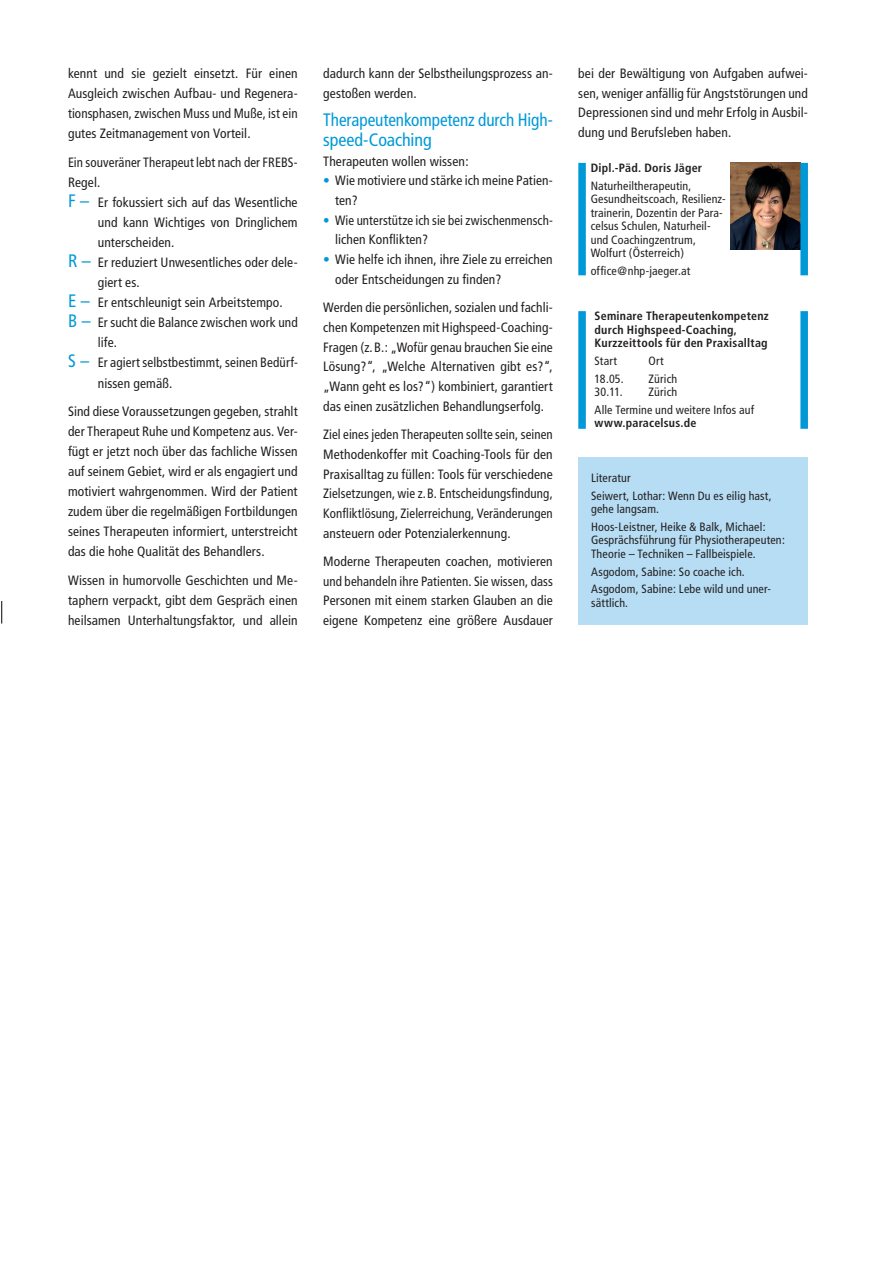
<style>
.page{position:relative;width:893px;height:1263px;background:#fff}
.page>*{position:absolute;margin:0;border:0;box-sizing:border-box;transform-origin:0 0}
.t1{font:condensed 18px/19.8px "Frutiger";letter-spacing:-.005em;color:#0099d8;scale:.95 1}
.t2{font:condensed 13.5px/20.1px "Frutiger";letter-spacing:.01em;color:#231f20;text-align:justify}
.t3{font:condensed 13.5px/19.8px "Frutiger";letter-spacing:.01em;color:#231f20;scale:.96 1}
.t4{font:condensed 12px/13.5px "Frutiger";letter-spacing:.01em;color:#231f20}
.t5{font:700 condensed 12px/13.5px "Frutiger";letter-spacing:.015em;color:#231f20}
.s1{font-size:18px;color:#0099d8}
.s2{color:#0099d8}
</style>
<div class="page">
<svg style="left:1px;top:601px;width:1px;height:22px"></svg>
<img style="left:730px;top:163px;width:70px;height:86px">
<div style="left:578px;top:163px;width:8px;height:112px;background:#0099d8"></div>
<div style="left:800px;top:163px;width:8px;height:112px;background:#0099d8"></div>
<div style="left:578px;top:457px;width:230px;height:168px;background:#b6ddf3"></div>
<div style="left:578px;top:311px;width:8px;height:118px;background:#0099d8"></div>
<div style="left:800px;top:311px;width:8px;height:118px;background:#0099d8"></div>
<p class="t2" style="left:68px;top:64px;width:231px">kennt und sie gezielt einsetzt. Für einen Ausgleich zwischen Aufbau- und Regenera&shy;tionsphasen, zwischen Muss und Muße, ist ein gutes Zeitmanagement von Vorteil.</p>
<p class="t3" style="left:68px;top:152px;width:241px">Ein souveräner Therapeut lebt nach der FREBS-</p>
<p class="t2" style="left:68px;top:172px;width:34px">Regel.</p>
<p class="t2" style="left:68px;top:192px;width:231px"><span class="s1">F –</span> Er fokussiert sich auf das Wesentliche</p>
<p class="t2" style="left:98px;top:212px;width:201px">und kann Wichtiges von Dringlichem</p>
<p class="t2" style="left:98px;top:232px;width:78px">unterscheiden.</p>
<p class="t2" style="left:68px;top:253px;width:231px"><span class="s1">R –</span> Er reduziert Unwesentliches oder dele-</p>
<p class="t2" style="left:98px;top:273px;width:44px">giert es.</p>
<p class="t2" style="left:68px;top:293px;width:216px"><span class="s1">E –</span> Er entschleunigt sein Arbeitstempo.</p>
<p class="t2" style="left:68px;top:313px;width:231px"><span class="s1">B –</span> Er sucht die Balance zwischen work und</p>
<p class="t2" style="left:98px;top:333px;width:21px">life.</p>
<p class="t2" style="left:68px;top:353px;width:231px"><span class="s1">S –</span> Er agiert selbstbestimmt, seinen Bedürf-</p>
<p class="t2" style="left:98px;top:373px;width:76px">nissen gemäß.</p>
<p class="t2" style="left:68px;top:401px;width:231px">Sind diese Voraussetzungen gegeben, strahlt der Therapeut Ruhe und Kompetenz aus. Ver&shy;fügt er jetzt noch über das fachliche Wissen auf seinem Gebiet, wird er als engagiert und motiviert wahrgenommen. Wird der Patient zudem über die regelmäßigen Fortbildungen seines Therapeuten informiert, unterstreicht das die hohe Qualität des Behandlers.</p>
<p class="t2" style="left:68px;top:570px;width:231px">Wissen in humorvolle Geschichten und Me&shy;taphern verpackt, gibt dem Gespräch einen heilsamen Unterhaltungsfaktor, und allein</p>
<p class="t2" style="left:323px;top:64px;width:231px;line-height:19.6px">dadurch kann der Selbstheilungsprozess an&shy;gestoßen werden.</p>
<h1 class="t1" style="left:323px;top:110px;width:243px">Therapeutenkompetenz durch High&shy;speed-Coaching</h1>
<p class="t2" style="left:323px;top:151px;width:147px">Therapeuten wollen wissen:</p>
<p class="t2" style="left:335px;top:171px;width:219px;line-height:19.6px;text-indent:-12px"><span class="s2">•</span> Wie motiviere und stärke ich meine Patien&shy;ten?</p>
<p class="t3" style="left:335px;top:210px;width:229px;text-indent:-12px"><span class="s2">•</span> Wie unterstütze ich sie bei zwischenmensch&shy;lichen Konflikten?</p>
<p class="t2" style="left:335px;top:250px;width:219px;text-indent:-12px"><span class="s2">•</span> Wie helfe ich ihnen, ihre Ziele zu erreichen oder Entscheidungen zu finden?</p>
<p class="t2" style="left:323px;top:298px;width:231px">Werden die persönlichen, sozialen und fachli&shy;chen Kompetenzen mit Highspeed-Coaching-Fragen (z.B.: „Wofür genau brauchen Sie eine Lösung?“, „Welche Alternativen gibt es?“, „Wann geht es los?“) kombiniert, garantiert das einen zusätzlichen Behandlungserfolg.</p>
<p class="t3" style="left:323px;top:425px;width:241px;text-align:justify">Ziel eines jeden Therapeuten sollte sein, seinen Methodenkoffer mit Coaching-Tools für den Praxisalltag zu füllen: Tools für verschiedene Zielsetzungen, wie z.B. Entscheidungsfindung, Konfliktlösung, Zielerreichung, Veränderungen ansteuern oder Potenzialerkennung.</p>
<p class="t2" style="left:323px;top:551px;width:231px">Moderne Therapeuten coachen, motivieren und behandeln ihre Patienten. Sie wissen, dass Personen mit einem starken Glauben an die eigene Kompetenz eine größere Ausdauer</p>
<p class="t2" style="left:578px;top:64px;width:231px;line-height:19.5px">bei der Bewältigung von Aufgaben aufwei&shy;sen, weniger anfällig für Angststörungen und Depressionen sind und mehr Erfolg in Ausbil&shy;dung und Berufsleben haben.</p>
<p class="t5" style="left:591px;top:161px;width:113px">Dipl.-Päd. Doris Jäger</p>
<p class="t4" style="left:591px;top:179px;width:137px">Naturheiltherapeutin,<br>Gesundheitscoach, Resilienz&shy;trainerin, Dozentin der Para&shy;celsus Schulen, Naturheil&shy;und Coachingzentrum,<br>Wolfurt (Österreich)</p>
<p class="t4" style="left:591px;top:264px;width:101px">office@nhp-jaeger.at</p>
<p class="t5" style="left:595px;top:309px;width:176px">Seminare Therapeutenkompetenz durch Highspeed-Coaching,<br>Kurzzeittools für den Praxisalltag</p>
<p class="t4" style="left:595px;top:354px;width:24px">Start</p>
<p class="t4" style="left:649px;top:354px;width:17px">Ort</p>
<p class="t4" style="left:595px;top:372px;width:31px">18.05.</p>
<p class="t4" style="left:649px;top:372px;width:30px">Zürich</p>
<p class="t4" style="left:595px;top:385px;width:30px">30.11.</p>
<p class="t4" style="left:595px;top:383px;width:161px;line-height:17.7px;text-indent:54px">Zürich<br>Alle Termine und weitere Infos auf</p>
<p class="t5" style="left:595px;top:416px;width:103px">www.paracelsus.de</p>
<p class="t4" style="left:591px;top:469px;width:182px;line-height:17.7px">Literatur<br>Seiwert, Lothar: Wenn Du es eilig hast,</p>
<p class="t4" style="left:591px;top:500px;width:176px;line-height:17.7px">gehe langsam.<br>Hoos-Leistner, Heike &amp; Balk, Michael:</p>
<p class="t4" style="left:591px;top:534px;width:196px">Gesprächsführung für Physiotherapeuten:<br>Theorie – Techniken – Fallbeispiele.</p>
<p class="t4" style="left:591px;top:563px;width:181px;line-height:17.7px">Asgodom, Sabine: So coache ich.<br>Asgodom, Sabine: Lebe wild und uner-</p>
<p class="t4" style="left:591px;top:596px;width:39px">sättlich.</p>
</div>
